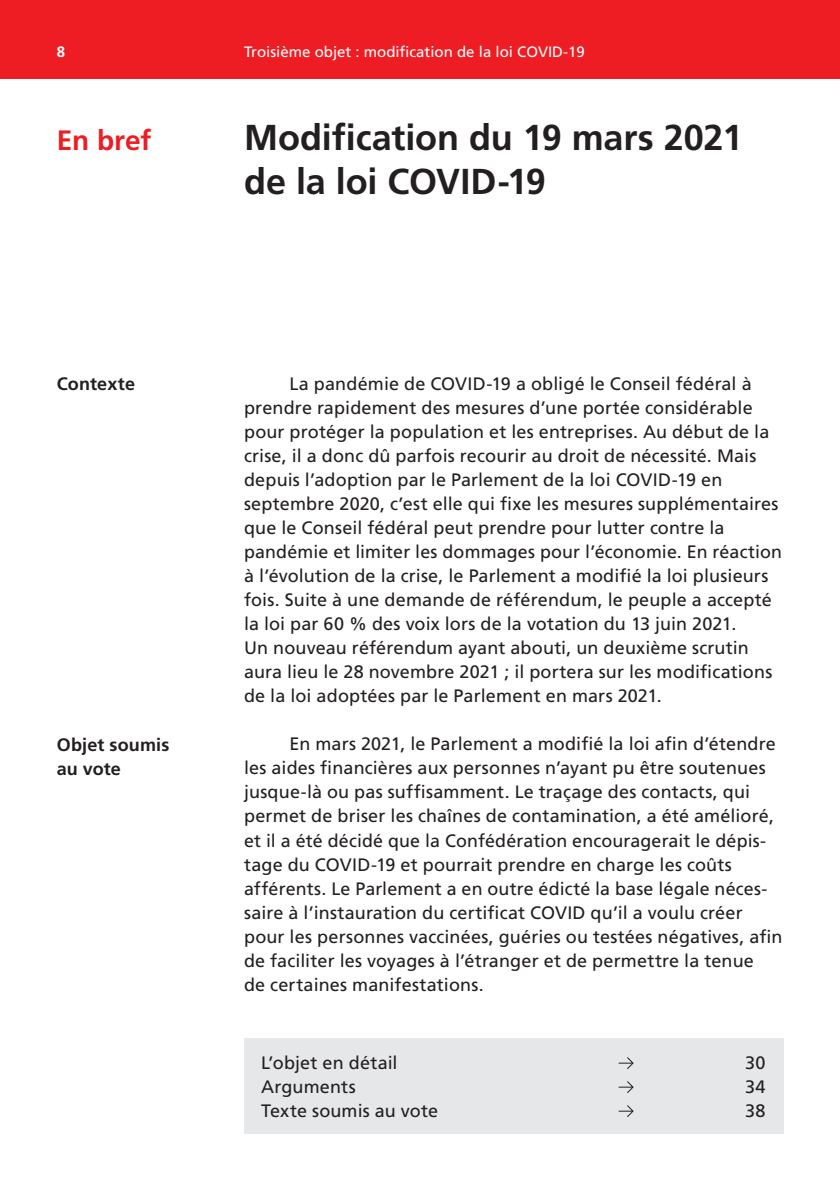
<style>
.page{position:relative;width:840px;height:1191px;background:#fff}
.page>*{position:absolute;margin:0;border:0;box-sizing:border-box;transform-origin:0 0}
.t1{font:700 36px/44px "Frutiger LT Pro";letter-spacing:-.005em;color:#231f20}
.t2{font:700 28px "Frutiger LT Pro";letter-spacing:-.005em;color:#ee1d23}
.t3{font:18px/24px "Frutiger LT Pro";letter-spacing:.005em;color:#231f20}
.t4{font:700 18px/24px "Frutiger LT Pro";letter-spacing:.01em;color:#231f20}
.t5{font:15px "Frutiger LT Pro";color:#fff}
.t6{font:700 15px "Frutiger LT Pro";color:#fff}
</style>
<div class="page">
<div style="left:0;top:0;width:839px;height:78px;background:#ee1d23"></div>
<div style="left:244px;top:1038px;width:538px;height:96px;background:#e6e7e9"></div>
<svg style="left:618px;top:1057px;width:15px;height:12px"></svg>
<svg style="left:618px;top:1081px;width:15px;height:12px"></svg>
<svg style="left:618px;top:1105px;width:15px;height:12px"></svg>
<p class="t6" style="left:57px;top:43px;width:10px">8</p>
<p class="t5" style="left:244px;top:43px;width:342px">Troisième objet : modification de la loi COVID-19</p>
<h2 class="t2" style="left:57px;top:124px;width:96px">En bref</h2>
<p class="t4" style="left:57px;top:372px;width:80px">Contexte</p>
<p class="t4" style="left:57px;top:732px;width:114px">Objet soumis au vote</p>
<h1 class="t1" style="left:244px;top:116px;width:499px">Modification du 19 mars 2021 de la loi COVID-19</h1>
<p class="t3" style="left:244px;top:372px;width:539px;text-indent:45px">La pandémie de COVID-19 a obligé le Conseil fédéral à prendre rapidement des mesures d’une portée considérable pour protéger la population et les entreprises. Au début de la crise, il a donc dû parfois recourir au droit de nécessité. Mais depuis l’adoption par le Parlement de la loi COVID-19 en septembre 2020, c’est elle qui fixe les mesures supplémentaires que le Conseil fédéral peut prendre pour lutter contre la pandémie et limiter les dommages pour l’économie. En réaction à l’évolution de la crise, le Parlement a modifié la loi plusieurs fois. Suite à une demande de référendum, le peuple a accepté la loi par 60 % des voix lors de la votation du 13 juin 2021.<br>Un nouveau référendum ayant abouti, un deuxième scrutin aura lieu le 28 novembre 2021 ; il portera sur les modifications de la loi adoptées par le Parlement en mars 2021.</p>
<p class="t3" style="left:244px;top:732px;width:539px;text-indent:45px">En mars 2021, le Parlement a modifié la loi afin d’étendre les aides financières aux personnes n’ayant pu être soutenues jusque-là ou pas suffisamment. Le traçage des contacts, qui permet de briser les chaînes de contamination, a été amélioré, et il a été décidé que la Confédération encouragerait le dépis&shy;tage du COVID-19 et pourrait prendre en charge les coûts afférents. Le Parlement a en outre édicté la base légale néces&shy;saire à l’instauration du certificat COVID qu’il a voulu créer pour les personnes vaccinées, guéries ou testées négatives, afin de faciliter les voyages à l’étranger et de permettre la tenue<br>de certaines manifestations.</p>
<p class="t3" style="left:261px;top:1051px;width:138px">L’objet en détail</p>
<p class="t3" style="left:744px;top:1051px;width:22px">30</p>
<p class="t3" style="left:261px;top:1075px;width:96px">Arguments</p>
<p class="t3" style="left:744px;top:1075px;width:22px">34</p>
<p class="t3" style="left:261px;top:1099px;width:178px">Texte soumis au vote</p>
<p class="t3" style="left:744px;top:1099px;width:22px">38</p>
</div>
